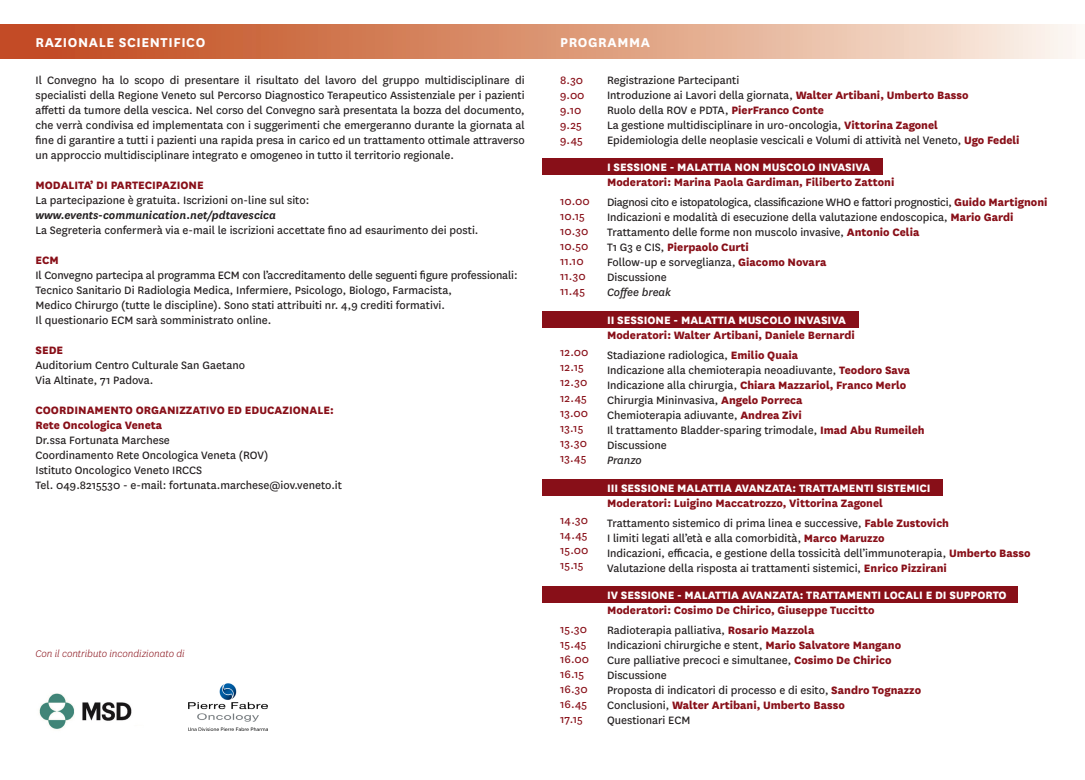
<style>
.page{position:relative;width:1085px;height:780px;background:#fff}
.page>*{position:absolute;margin:0;border:0;box-sizing:border-box;transform-origin:0 0}
.t1{font:700 15px "National";letter-spacing:.04em;color:#fff}
.t2{font:12.5px/15px "National";color:#231f20;text-align:justify}
.t3{font:800 12.5px "National";color:#880f18}
.t4{font:800 12.5px "National";color:#fff}
.t5{font:12.5px "National";color:#880f18}
.t6{font:12.5px "National";letter-spacing:-.02em;color:#231f20}
.t7{font:italic 600 12.5px "National";color:#231f20}
.t8{font:italic 12.5px "National";color:#231f20}
.t9{font:italic 300 11.25px "National";color:#880f18}
.s1{font-weight:800;color:#880f18}
.s2{font-weight:400;color:#231f20}
</style>
<div class="page">
<div style="left:542px;top:586px;width:476px;height:16px;background:#880f18"></div>
<div style="left:542px;top:479px;width:401px;height:17px;background:#880f18"></div>
<div style="left:542px;top:311px;width:317px;height:17px;background:#880f18"></div>
<div style="left:542px;top:158px;width:340px;height:17px;background:#880f18"></div>
<svg style="left:0;top:25px;width:1076px;height:33px;background:#dc9778"></svg>
<img style="left:188px;top:683px;width:79px;height:47px">
<img style="left:39px;top:693px;width:93px;height:36px">
<p class="t1" style="left:35px;top:31px;width:171px">RAZIONALE SCIENTIFICO</p>
<p class="t1" style="left:560px;top:31px;width:91px">PROGRAMMA</p>
<p class="t2" style="left:35px;top:72px;width:491px">Il Convegno ha lo scopo di presentare il risultato del lavoro del gruppo multidisciplinare di specialisti della Regione Veneto sul Percorso Diagnostico Terapeutico Assistenziale per i pazienti affetti da tumore della vescica. Nel corso del Convegno sarà presentata la bozza del documento, che verrà condivisa ed implementata con i suggerimenti che emergeranno durante la giornata al fine di garantire a tutti i pazienti una rapida presa in carico ed un trattamento ottimale attraverso un approccio multidisciplinare integrato e omogeneo in tutto il territorio regionale.</p>
<p class="t3" style="left:35px;top:176px;width:170px">MODALITA’ DI PARTECIPAZIONE</p>
<p class="t2" style="left:35px;top:192px;width:275px">La partecipazione è gratuita. Iscrizioni on-line sul sito:</p>
<p class="t7" style="left:35px;top:207px;width:242px">www.events-communication.net/pdtavescica</p>
<p class="t2" style="left:35px;top:222px;width:444px">La Segreteria confermerà via e-mail le iscrizioni accettate fino ad esaurimento dei posti.</p>
<p class="t3" style="left:35px;top:251px;width:25px">ECM</p>
<p class="t2" style="left:35px;top:267px;width:483px">Il Convegno partecipa al programma ECM con l’accreditamento delle seguenti figure professionali:</p>
<p class="t2" style="left:35px;top:282px;width:418px">Tecnico Sanitario Di Radiologia Medica, Infermiere, Psicologo, Biologo, Farmacista,</p>
<p class="t2" style="left:35px;top:297px;width:411px">Medico Chirurgo (tutte le discipline). Sono stati attribuiti nr. 4,9 crediti formativi.</p>
<p class="t2" style="left:35px;top:312px;width:237px">Il questionario ECM sarà somministrato online.</p>
<p class="t3" style="left:35px;top:341px;width:29px">SEDE</p>
<p class="t2" style="left:35px;top:357px;width:211px">Auditorium Centro Culturale San Gaetano</p>
<p class="t2" style="left:35px;top:372px;width:119px">Via Altinate, 71 Padova.</p>
<p class="t3" style="left:35px;top:401px;width:300px">COORDINAMENTO ORGANIZZATIVO ED EDUCAZIONALE:</p>
<p class="t3" style="left:35px;top:416px;width:128px">Rete Oncologica Veneta</p>
<p class="t2" style="left:35px;top:432px;width:136px">Dr.ssa Fortunata Marchese</p>
<p class="t2" style="left:35px;top:447px;width:234px">Coordinamento Rete Oncologica Veneta (ROV)</p>
<p class="t2" style="left:35px;top:462px;width:168px">Istituto Oncologico Veneto IRCCS</p>
<p class="t2" style="left:35px;top:477px;width:308px">Tel. 049.8215530 - e-mail: fortunata.marchese@iov.veneto.it</p>
<p class="t2" style="left:607px;top:72px;width:134px">Registrazione Partecipanti</p>
<p class="t2" style="left:607px;top:87px;width:363px">Introduzione ai Lavori della giornata, <span class="s1">Walter Artibani, Umberto Basso</span></p>
<p class="t2" style="left:607px;top:102px;width:218px">Ruolo della ROV e PDTA, <span class="s1">PierFranco Conte</span></p>
<p class="t2" style="left:607px;top:117px;width:332px">La gestione multidisciplinare in uro-oncologia, <span class="s1">Vittorina Zagonel</span></p>
<p class="t2" style="left:607px;top:132px;width:414px">Epidemiologia delle neoplasie vescicali e Volumi di attività nel Veneto, <span class="s1">Ugo Fedeli</span></p>
<p class="t4" style="left:607px;top:158px;width:265px">I SESSIONE - MALATTIA NON MUSCOLO INVASIVA</p>
<p class="t3" style="left:607px;top:173px;width:289px">Moderatori: Marina Paola Gardiman, Filiberto Zattoni</p>
<p class="t6" style="left:607px;top:194px;width:442px">Diagnosi cito e istopatologica, classificazione WHO e fattori prognostici, <span class="s1">Guido Martignoni</span></p>
<p class="t2" style="left:607px;top:209px;width:408px">Indicazioni e modalità di esecuzione della valutazione endoscopica, <span class="s1">Mario Gardi</span></p>
<p class="t2" style="left:607px;top:224px;width:314px">Trattamento delle forme non muscolo invasive, <span class="s1">Antonio Celia</span></p>
<p class="t3" style="left:607px;top:238px;width:143px"><span class="s2">T1 G3 e CIS,</span> Pierpaolo Curti</p>
<p class="t2" style="left:607px;top:254px;width:221px">Follow-up e sorveglianza, <span class="s1">Giacomo Novara</span></p>
<p class="t2" style="left:607px;top:269px;width:61px">Discussione</p>
<p class="t8" style="left:607px;top:284px;width:65px">Coffee break</p>
<p class="t4" style="left:607px;top:311px;width:240px">II SESSIONE - MALATTIA MUSCOLO INVASIVA</p>
<p class="t3" style="left:607px;top:326px;width:249px">Moderatori: Walter Artibani, Daniele Bernardi</p>
<p class="t2" style="left:607px;top:347px;width:193px">Stadiazione radiologica, <span class="s1">Emilio Quaia</span></p>
<p class="t2" style="left:607px;top:362px;width:304px">Indicazione alla chemioterapia neoadiuvante, <span class="s1">Teodoro Sava</span></p>
<p class="t3" style="left:607px;top:376px;width:301px"><span class="s2">Indicazione alla chirurgia,</span> Chiara Mazzariol, Franco Merlo</p>
<p class="t2" style="left:607px;top:392px;width:197px">Chirurgia Mininvasiva, <span class="s1">Angelo Porreca</span></p>
<p class="t2" style="left:607px;top:407px;width:196px">Chemioterapia adiuvante, <span class="s1">Andrea Zivi</span></p>
<p class="t2" style="left:607px;top:422px;width:319px">Il trattamento Bladder-sparing trimodale, <span class="s1">Imad Abu Rumeileh</span></p>
<p class="t2" style="left:607px;top:437px;width:61px">Discussione</p>
<p class="t8" style="left:607px;top:452px;width:36px">Pranzo</p>
<p class="t4" style="left:607px;top:478px;width:325px">III SESSIONE MALATTIA AVANZATA: TRATTAMENTI SISTEMICI</p>
<p class="t3" style="left:607px;top:493px;width:277px">Moderatori: Luigino Maccatrozzo, Vittorina Zagonel</p>
<p class="t2" style="left:607px;top:514px;width:343px">Trattamento sistemico di prima linea e successive, <span class="s1">Fable Zustovich</span></p>
<p class="t2" style="left:607px;top:529px;width:279px">I limiti legati all’età e alla comorbidità, <span class="s1">Marco Maruzzo</span></p>
<p class="t2" style="left:607px;top:544px;width:425px">Indicazioni, efficacia, e gestione della tossicità dell’immunoterapia, <span class="s1">Umberto Basso</span></p>
<p class="t2" style="left:607px;top:559px;width:341px">Valutazione della risposta ai trattamenti sistemici, <span class="s1">Enrico Pizzirani</span></p>
<p class="t4" style="left:607px;top:586px;width:401px">IV SESSIONE - MALATTIA AVANZATA: TRATTAMENTI LOCALI E DI SUPPORTO</p>
<p class="t3" style="left:607px;top:601px;width:269px">Moderatori: Cosimo De Chirico, Giuseppe Tuccitto</p>
<p class="t2" style="left:607px;top:622px;width:209px">Radioterapia palliativa, <span class="s1">Rosario Mazzola</span></p>
<p class="t2" style="left:607px;top:637px;width:295px">Indicazioni chirurgiche e stent, <span class="s1">Mario Salvatore Mangano</span></p>
<p class="t2" style="left:607px;top:652px;width:286px">Cure palliative precoci e simultanee, <span class="s1">Cosimo De Chirico</span></p>
<p class="t2" style="left:607px;top:667px;width:61px">Discussione</p>
<p class="t2" style="left:607px;top:682px;width:315px">Proposta di indicatori di processo e di esito, <span class="s1">Sandro Tognazzo</span></p>
<p class="t3" style="left:607px;top:696px;width:239px"><span class="s2">Conclusioni,</span> Walter Artibani, Umberto Basso</p>
<p class="t2" style="left:607px;top:712px;width:85px">Questionari ECM</p>
<p class="t5" style="left:560px;top:72px;width:25px">8.30</p>
<p class="t5" style="left:560px;top:87px;width:26px">9.00</p>
<p class="t5" style="left:560px;top:102px;width:23px">9.10</p>
<p class="t5" style="left:560px;top:117px;width:23px">9.25</p>
<p class="t5" style="left:560px;top:132px;width:24px">9.45</p>
<p class="t5" style="left:560px;top:193px;width:31px">10.00</p>
<p class="t5" style="left:560px;top:208px;width:26px">10.15</p>
<p class="t5" style="left:560px;top:223px;width:30px">10.30</p>
<p class="t5" style="left:560px;top:238px;width:30px">10.50</p>
<p class="t5" style="left:560px;top:253px;width:25px">11.10</p>
<p class="t5" style="left:560px;top:268px;width:27px">11.30</p>
<p class="t5" style="left:560px;top:283px;width:26px">11.45</p>
<p class="t5" style="left:560px;top:344px;width:30px">12.00</p>
<p class="t5" style="left:560px;top:359px;width:25px">12.15</p>
<p class="t5" style="left:560px;top:374px;width:29px">12.30</p>
<p class="t5" style="left:560px;top:389px;width:28px">12.45</p>
<p class="t5" style="left:560px;top:404px;width:30px">13.00</p>
<p class="t5" style="left:560px;top:419px;width:25px">13.15</p>
<p class="t5" style="left:560px;top:434px;width:28px">13.30</p>
<p class="t5" style="left:560px;top:449px;width:28px">13.45</p>
<p class="t5" style="left:560px;top:512px;width:29px">14.30</p>
<p class="t5" style="left:560px;top:527px;width:29px">14.45</p>
<p class="t5" style="left:560px;top:542px;width:30px">15.00</p>
<p class="t5" style="left:560px;top:557px;width:25px">15.15</p>
<p class="t5" style="left:560px;top:620px;width:28px">15.30</p>
<p class="t5" style="left:560px;top:635px;width:28px">15.45</p>
<p class="t5" style="left:560px;top:650px;width:30px">16.00</p>
<p class="t5" style="left:560px;top:665px;width:25px">16.15</p>
<p class="t5" style="left:560px;top:680px;width:29px">16.30</p>
<p class="t5" style="left:560px;top:695px;width:28px">16.45</p>
<p class="t5" style="left:560px;top:710px;width:24px">17.15</p>
<p class="t9" style="left:35px;top:647px;width:151px">Con il contributo incondizionato di</p>
</div>
